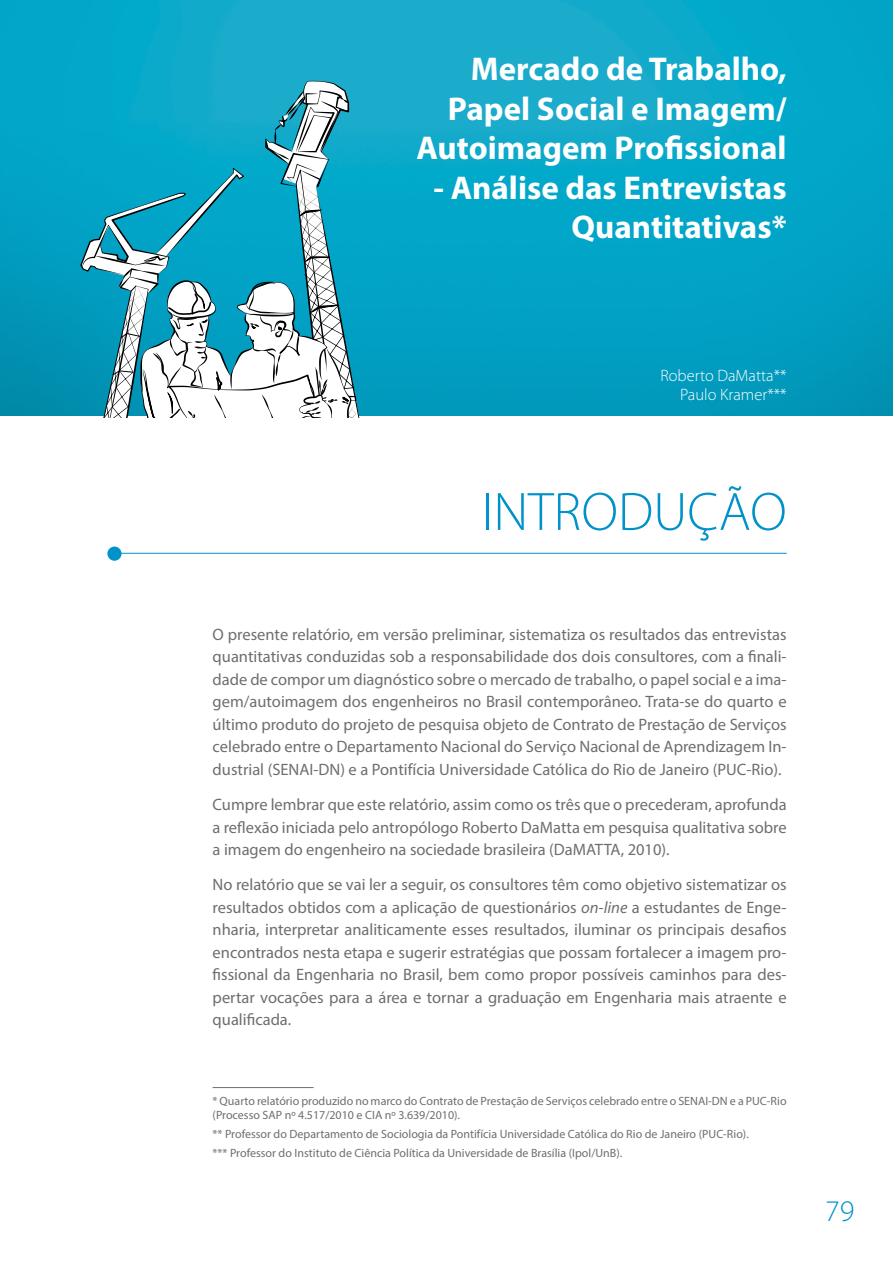
<style>
.page{position:relative;width:893px;height:1263px;background:#fff}
.page>*{position:absolute;margin:0;border:0;box-sizing:border-box;transform-origin:0 0}
.t1{font:300 54.45px "Myriad Pro";color:#0092c8}
.t2{font:700 33px/39.6px "Myriad Pro";color:#fff;text-align:right}
.t3{font:300 30px "Myriad Pro";color:#0092c8}
.t4{font:16.5px/22.5px "Myriad Pro";color:#6d6e71;text-align:justify}
.t5{font:300 16.5px/19.8px "Myriad Pro";color:#fff;text-align:right}
.t6{font:12px/14.4px "Myriad Pro";color:#6d6e71}
.s1{font-style:italic}
</style>
<div class="page">
<img style="left:0;top:0;width:893px;height:415px">
<svg style="left:0;top:81px;width:366px;height:336px"></svg>
<hr style="left:114px;top:553px;width:673px;height:1px;background:#0092c8">
<div style="left:107px;top:546px;width:15px;height:15px;background:#0092c8;border-radius:50%"></div>
<hr style="left:213px;top:1087px;width:101px;height:1px;background:#6d6e71">
<h2 class="t2" style="left:416px;top:48px;width:372px">Mercado de Trabalho,<br>Papel Social e Imagem/<br>Autoimagem Profissional</h2>
<h2 class="t2" style="left:433px;top:167px;width:355px">- Análise das Entrevistas<br>Quantitativas*</h2>
<p class="t5" style="left:660px;top:365px;width:128px">Roberto DaMatta**<br>Paulo Kramer***</p>
<h1 class="t1" style="left:482px;top:479px;width:306px">INTRODUÇÃO</h1>
<p class="t4" style="left:213px;top:623px;width:576px">O presente relatório, em versão preliminar, sistematiza os resultados das entrevistas quantitativas conduzidas sob a responsabilidade dos dois consultores, com a finali&shy;dade de compor um diagnóstico sobre o mercado de trabalho, o papel social e a ima&shy;gem/autoimagem dos engenheiros no Brasil contemporâneo. Trata-se do quarto e último produto do projeto de pesquisa objeto de Contrato de Prestação de Serviços celebrado entre o Departamento Nacional do Serviço Nacional de Aprendizagem In&shy;dustrial (SENAI-DN) e a Pontifícia Universidade Católica do Rio de Janeiro (PUC-Rio).</p>
<p class="t4" style="left:213px;top:793px;width:576px">Cumpre lembrar que este relatório, assim como os três que o precederam, aprofunda a reflexão iniciada pelo antropólogo Roberto DaMatta em pesquisa qualitativa sobre a imagem do engenheiro na sociedade brasileira (DaMATTA, 2010).</p>
<p class="t4" style="left:213px;top:873px;width:576px">No relatório que se vai ler a seguir, os consultores têm como objetivo sistematizar os resultados obtidos com a aplicação de questionários <span class="s1">on-line</span> a estudantes de Enge&shy;nharia, interpretar analiticamente esses resultados, iluminar os principais desafios encontrados nesta etapa e sugerir estratégias que possam fortalecer a imagem pro&shy;fissional da Engenharia no Brasil, bem como propor possíveis caminhos para des&shy;pertar vocações para a área e tornar a graduação em Engenharia mais atraente e qualificada.</p>
<p class="t6" style="left:213px;top:1093px;width:575px">* Quarto relatório produzido no marco do Contrato de Prestação de Serviços celebrado entre o SENAI-DN e a PUC-Rio (Processo SAP nº 4.517/2010 e CIA nº 3.639/2010).</p>
<p class="t6" style="left:213px;top:1124px;width:538px;line-height:18.6px">** Professor do Departamento de Sociologia da Pontifícia Universidade Católica do Rio de Janeiro (PUC-Rio). *** Professor do Instituto de Ciência Política da Universidade de Brasília (Ipol/UnB).</p>
<h3 class="t3" style="left:825px;top:1193px;width:31px">79</h3>
</div>
